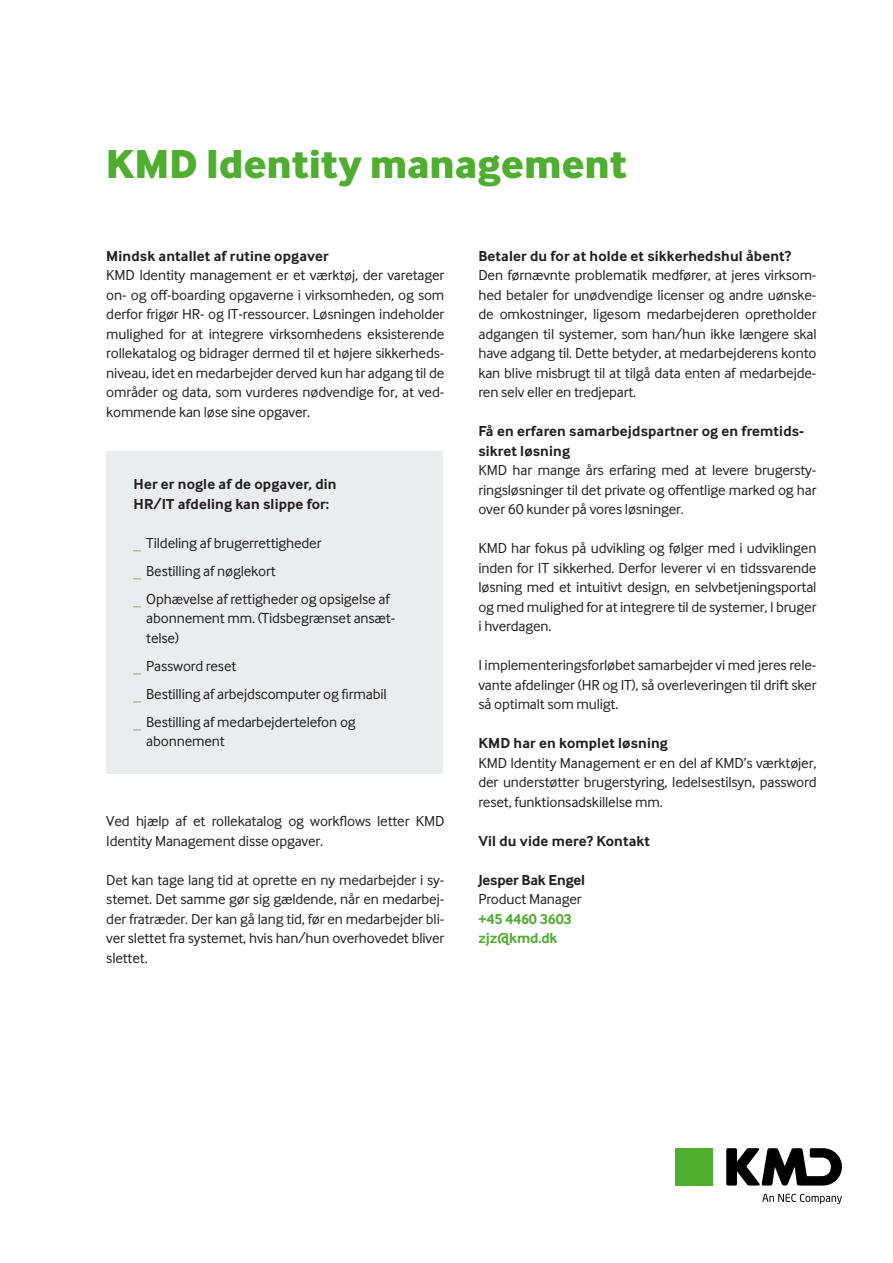
<style>
.page{position:relative;width:893px;height:1263px;background:#fff}
.page>*{position:absolute;margin:0;border:0;box-sizing:border-box;transform-origin:0 0}
.Overskrift_sort{font:800 42px "Inter Face";letter-spacing:.01em;color:#4fad2f}
.Brødtekst_sort_lige{font:15px/19.5px "Inter Face";letter-spacing:-.01em;color:#231f20;text-align:justify}
.Mellemrubrik_sort{font:700 15px/19.5px "Inter Face";letter-spacing:.01em;color:#231f20}
.Brødtekst_sort_lige-2{font:700 15px "Inter Face";letter-spacing:-.01em;color:#4fad2f}
.Brødtekst_sort_lige-3{font:700 15px "Inter Face";letter-spacing:-.01em;color:#231f20}
</style>
<div class="page">
<div style="left:106px;top:451px;width:337px;height:323px;background:#e9eaed"></div>
<div style="left:675px;top:1148px;width:37px;height:37px;background:#4fad2f"></div>
<svg style="left:726px;top:1148px;width:116px;height:37px"></svg>
<svg style="left:762px;top:1194px;width:80px;height:10px"></svg>
<p class="Overskrift_sort" style="left:106px;top:138px;width:522px">KMD Identity management</p>
<p class="Mellemrubrik_sort" style="left:106px;top:246px;width:224px">Mindsk antallet af rutine opgaver</p>
<p class="Brødtekst_sort_lige" style="left:106px;top:266px;width:340px">KMD Identity management er et værktøj, der varetager on- og off-boarding opgaverne i virksomheden, og som derfor frigør HR- og IT-ressourcer. Løsningen indeholder mulighed for at integrere virksomhedens eksisterende rollekatalog og bidrager dermed til et højere sikkerheds&shy;niveau, idet en medarbejder derved kun har adgang til de områder og data, som vurderes nødvendige for, at ved&shy;kommende kan løse sine opgaver.</p>
<p class="Mellemrubrik_sort" style="left:134px;top:474px;width:205px">Her er nogle af de opgaver, din<br>HR/IT afdeling kan slippe for:</p>
<p class="Brødtekst_sort_lige" style="left:146px;top:533px;width:177px">Tildeling af brugerrettigheder</p>
<p class="Brødtekst_sort_lige" style="left:146px;top:561px;width:131px">Bestilling af nøglekort</p>
<p class="Brødtekst_sort_lige" style="left:146px;top:589px;width:250px;text-align:left">Ophævelse af rettigheder og opsigelse af abonnement mm. (Tidsbegrænset ansæt&shy;telse)</p>
<p class="Brødtekst_sort_lige" style="left:146px;top:656px;width:92px">Password reset</p>
<p class="Brødtekst_sort_lige" style="left:146px;top:684px;width:242px">Bestilling af arbejdscomputer og firmabil</p>
<p class="Brødtekst_sort_lige" style="left:146px;top:712px;width:211px">Bestilling af medarbejdertelefon og abonnement</p>
<p class="Brødtekst_sort_lige" style="left:106px;top:812px;width:340px">Ved hjælp af et rollekatalog og workflows letter KMD<br>Identity Management disse opgaver.</p>
<p class="Brødtekst_sort_lige" style="left:106px;top:870px;width:340px">Det kan tage lang tid at oprette en ny medarbejder i sy&shy;stemet. Det samme gør sig gældende, når en medarbej&shy;der fratræder. Der kan gå lang tid, før en medarbejder bli&shy;ver slettet fra systemet, hvis han/hun overhovedet bliver slettet.</p>
<p class="Mellemrubrik_sort" style="left:478px;top:246px;width:314px">Betaler du for at holde et sikkerhedshul åbent?</p>
<p class="Brødtekst_sort_lige" style="left:478px;top:266px;width:340px">Den førnævnte problematik medfører, at jeres virksom&shy;hed betaler for unødvendige licenser og andre uønske&shy;de omkostninger, ligesom medarbejderen opretholder adgangen til systemer, som han/hun ikke længere skal have adgang til. Dette betyder, at medarbejderens konto kan blive misbrugt til at tilgå data enten af medarbejde&shy;ren selv eller en tredjepart.</p>
<p class="Mellemrubrik_sort" style="left:478px;top:422px;width:327px">Få en erfaren samarbejdspartner og en fremtids&shy;sikret løsning</p>
<p class="Brødtekst_sort_lige" style="left:478px;top:461px;width:340px">KMD har mange års erfaring med at levere brugersty&shy;ringsløsninger til det private og offentlige marked og har over 60 kunder på vores løsninger.</p>
<p class="Brødtekst_sort_lige" style="left:478px;top:539px;width:340px">KMD har fokus på udvikling og følger med i udviklingen inden for IT sikkerhed. Derfor leverer vi en tidssvarende løsning med et intuitivt design, en selvbetjeningsportal og med mulighed for at integrere til de systemer, I bruger i hverdagen.</p>
<p class="Brødtekst_sort_lige" style="left:478px;top:656px;width:340px">I implementeringsforløbet samarbejder vi med jeres rele&shy;vante afdelinger (HR og IT), så overleveringen til drift sker så optimalt som muligt.</p>
<p class="Mellemrubrik_sort" style="left:478px;top:734px;width:191px">KMD har en komplet løsning</p>
<p class="Brødtekst_sort_lige" style="left:478px;top:753px;width:340px">KMD Identity Management er en del af KMD’s værktøjer, der understøtter brugerstyring, ledelsestilsyn, password reset, funktionsadskillelse mm.</p>
<p class="Mellemrubrik_sort" style="left:478px;top:831px;width:173px">Vil du vide mere? Kontakt</p>
<p class="Brødtekst_sort_lige-3" style="left:478px;top:871px;width:108px">Jesper Bak Engel</p>
<p class="Brødtekst_sort_lige" style="left:478px;top:890px;width:105px">Product Manager</p>
<p class="Brødtekst_sort_lige-2" style="left:478px;top:910px;width:95px">+45 4460 3603</p>
<p class="Brødtekst_sort_lige-2" style="left:478px;top:930px;width:81px">zjz@kmd.dk</p>
</div>
